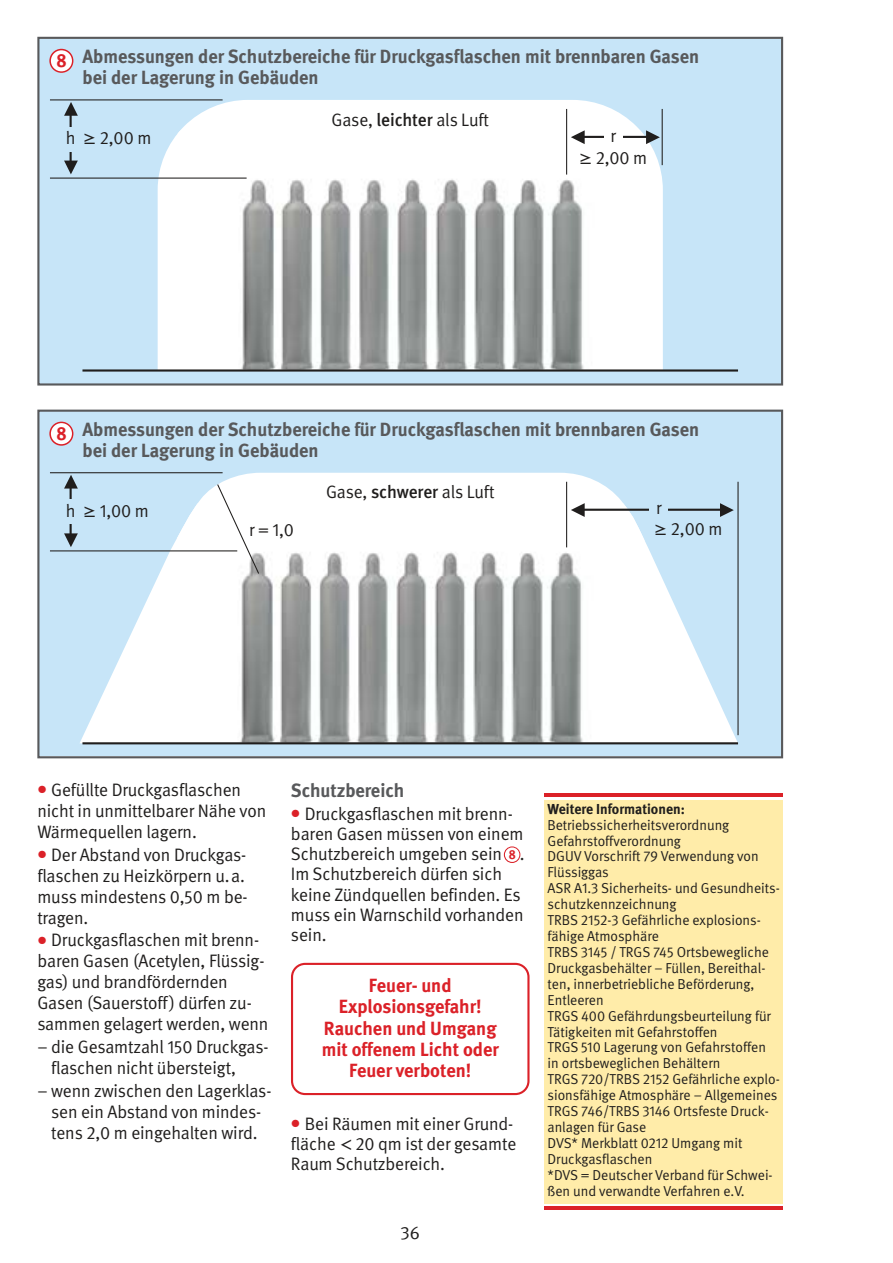
<style>
.page{position:relative;width:893px;height:1263px;background:#fff}
.page>*{position:absolute;margin:0;border:0;box-sizing:border-box;transform-origin:0 0}
.t1{font:700 19.05px/21.1px "DGUV Meta";color:#58595b}
.t2{font:700 19.05px/21.1px "DGUV Meta";color:#db2128;text-align:center}
.t3{font:700 19.05px "DGUV Meta";color:#db2128;scale:.9 1}
.t4{font:18px/21px "DGUV Meta";letter-spacing:-.005em;color:#201e1d}
.t5{font:14.4px/15.9px "DGUV Meta";color:#201e1d}
.t6{font:700 14.4px "DGUV Meta";color:#201e1d}
.t7{font:700 13.05px "DGUV Meta";color:#db2128;scale:.9 1}
.s1{font-weight:500}
.s2{font-family:"Lucida Grande"}
</style>
<div class="page">
<div style="left:39px;top:412px;width:742px;height:344px;background:#c7e5f8"></div>
<div style="left:37px;top:410px;width:746px;height:348px;border:2px solid #58595b"></div>
<div style="left:544px;top:800px;width:239px;height:403px;background:#ffeca9"></div>
<hr style="left:544px;top:794px;width:239px;height:3px;background:#db2128">
<hr style="left:544px;top:1206px;width:239px;height:3px;background:#db2128">
<svg style="left:504px;top:846px;width:16px;height:17px"></svg>
<div style="left:505px;top:847px;width:14px;height:15px;background:#fff;border-radius:50%"></div>
<svg style="left:291px;top:963px;width:238px;height:132px"></svg>
<div style="left:39px;top:39px;width:742px;height:344px;background:#c7e5f8"></div>
<div style="left:37px;top:37px;width:746px;height:349px;border:2px solid #58595b"></div>
<svg style="left:158px;top:100px;width:505px;height:269px;fill:#fff"></svg>
<img style="left:178px;top:130px;width:467px;height:239px">
<svg style="left:80px;top:473px;width:658px;height:270px"></svg>
<img style="left:177px;top:503px;width:467px;height:239px">
<hr style="left:82px;top:369px;width:656px;height:3px;background:#201e1d">
<hr style="left:50px;top:99px;width:173px;height:1px;background:#201e1d">
<hr style="left:50px;top:178px;width:197px;height:1px;background:#201e1d">
<svg style="left:49px;top:49px;width:24px;height:24px"></svg>
<div style="left:51px;top:50px;width:21px;height:21px;background:#fff;border-radius:50%"></div>
<svg style="left:64px;top:102px;width:14px;height:14px"></svg>
<svg style="left:64px;top:161px;width:14px;height:13px"></svg>
<hr style="left:70px;top:110px;width:2px;height:58px;background:#201e1d">
<hr style="left:566px;top:109px;width:1px;height:66px;background:#201e1d">
<hr style="left:662px;top:109px;width:1px;height:56px;background:#201e1d">
<div style="left:66px;top:127px;width:87px;height:24px;background:#c7e5f8"></div>
<hr style="left:50px;top:472px;width:173px;height:1px;background:#201e1d">
<hr style="left:50px;top:550px;width:187px;height:1px;background:#201e1d">
<svg style="left:49px;top:422px;width:24px;height:24px"></svg>
<div style="left:51px;top:423px;width:21px;height:21px;background:#fff;border-radius:50%"></div>
<svg style="left:64px;top:475px;width:14px;height:14px"></svg>
<svg style="left:64px;top:533px;width:14px;height:14px"></svg>
<hr style="left:70px;top:483px;width:2px;height:57px;background:#201e1d">
<svg style="left:571px;top:503px;width:14px;height:14px"></svg>
<hr style="left:577px;top:509px;width:147px;height:2px;background:#201e1d">
<svg style="left:571px;top:130px;width:14px;height:14px"></svg>
<hr style="left:575px;top:136px;width:76px;height:2px;background:#201e1d">
<svg style="left:646px;top:130px;width:14px;height:14px"></svg>
<hr style="left:82px;top:742px;width:656px;height:2px;background:#201e1d">
<svg style="left:216px;top:483px;width:44px;height:92px"></svg>
<hr style="left:737px;top:482px;width:1px;height:253px;background:#201e1d">
<svg style="left:720px;top:503px;width:14px;height:14px"></svg>
<div style="left:604px;top:129px;width:18px;height:19px;background:#fff"></div>
<div style="left:650px;top:501px;width:18px;height:19px;background:#c7e5f8"></div>
<div style="left:66px;top:500px;width:87px;height:24px;background:#c7e5f8"></div>
<hr style="left:566px;top:482px;width:1px;height:65px;background:#201e1d">
<p class="t3" style="left:57px;top:53px;width:13px">8</p>
<p class="t1" style="left:82px;top:48px;width:618px">Abmessungen der Schutzbereiche für Druckgasflaschen mit brennbaren Gasen bei der Lagerung in Gebäuden</p>
<p class="t4" style="left:331px;top:110px;width:159px">Gase, <span class="s1">leichter</span> als Luft</p>
<p class="t4" style="left:66px;top:128px;width:87px">h <span class="s2">≥</span> 2,00 m</p>
<p class="t4" style="left:610px;top:127px;width:7px">r</p>
<p class="t4" style="left:579px;top:148px;width:70px"><span class="s2">≥</span> 2,00 m</p>
<p class="t3" style="left:57px;top:426px;width:13px">8</p>
<p class="t1" style="left:82px;top:420px;width:618px">Abmessungen der Schutzbereiche für Druckgasflaschen mit brennbaren Gasen bei der Lagerung in Gebäuden</p>
<p class="t4" style="left:326px;top:483px;width:170px">Gase, <span class="s1">schwerer</span> als Luft</p>
<p class="t4" style="left:66px;top:501px;width:85px">h <span class="s2">≥</span> 1,00 m</p>
<p class="t4" style="left:656px;top:499px;width:7px">r</p>
<p class="t4" style="left:249px;top:521px;width:47px">r = 1,0</p>
<p class="t4" style="left:654px;top:519px;width:70px"><span class="s2">≥</span> 2,00 m</p>
<p class="t4" style="left:37px;top:781px;width:230px;text-indent:14px">Gefüllte Druckgasflaschen nicht in unmittelbarer Nähe von<br>Wärmequellen lagern.</p>
<p class="t4" style="left:37px;top:845px;width:212px;text-indent:14px">Der Abstand von Druckgas - flaschen zu Heizkörpern u.a. muss mindestens 0,50 m be - tragen.</p>
<p class="t4" style="left:37px;top:931px;width:233px;text-indent:14px">Druckgasflaschen mit brenn&shy;baren Gasen (Acetylen, Flüssig&shy;gas) und brandfördernden<br>Gasen (Sauerstoff) dürfen zu&shy;sammen gelagert werden, wenn</p>
<p class="t4" style="left:51px;top:1038px;width:219px;text-indent:-14px">– die Gesamtzahl 150 Druckgas&shy;flaschen nicht übersteigt,</p>
<p class="t4" style="left:37px;top:1081px;width:236px;text-align:center">– wenn zwischen den Lagerklas&shy;sen ein Abstand von mindes&shy;tens 2,0 m eingehalten wird.</p>
<p class="t1" style="left:291px;top:781px;width:115px">Schutzbereich</p>
<p class="t4" style="left:291px;top:805px;width:235px;line-height:20.1px;text-indent:14px">Druckgasflaschen mit brenn&shy;baren Gasen müssen von einem<br>Schutzbereich umgeben sein .<br>Im Schutzbereich dürfen sich keine Zündquellen befinden. Es muss ein Warnschild vorhanden sein.</p>
<p class="t7" style="left:509px;top:849px;width:9px">8</p>
<p class="t2" style="left:322px;top:977px;width:179px">Feuer- und<br>Explosionsgefahr!<br>Rauchen und Umgang mit offenem Licht oder<br>Feuer verboten!</p>
<p class="t4" style="left:291px;top:1115px;width:227px;line-height:20.1px;text-indent:14px">Bei Räumen mit einer Grund&shy;fläche <span class="s2">&lt;</span>20 qm ist der gesamte<br>Raum Schutzbereich.</p>
<p class="t4" style="left:400px;top:1223px;width:21px">36</p>
<p class="t6" style="left:547px;top:803px;width:139px">Weitere Informationen:</p>
<p class="t5" style="left:547px;top:818px;width:234px">Betriebssicherheitsverordnung<br>Gefahrstoffverordnung<br>DGUV Vorschrift 79 Verwendung von<br>Flüssiggas<br>ASR A1.3 Sicherheits- und Gesundheits&shy;schutzkennzeichnung<br>TRBS 2152-3 Gefährliche explosions - fähige Atmosphäre<br>TRBS 3145 / TRGS 745 Ortsbewegliche<br>Druckgasbehälter – Füllen, Bereithal&shy;ten, innerbetriebliche Beförderung,<br>Entleeren<br>TRGS 400 Gefährdungsbeurteilung für<br>Tätigkeiten mit Gefahrstoffen<br>TRGS 510 Lagerung von Gefahrstoffen in ortsbeweglichen Behältern<br>TRGS 720/TRBS 2152 Gefährliche explo&shy;sionsfähige Atmosphäre – Allgemeines<br>TRGS 746/TRBS 3146 Ortsfeste Druck&shy;anlagen für Gase<br>DVS* Merkblatt 0212 Umgang mit<br>Druckgasflaschen<br>*DVS = Deutscher Verband für Schwei&shy;ßen und verwandte Verfahren e.V.</p>
</div>
